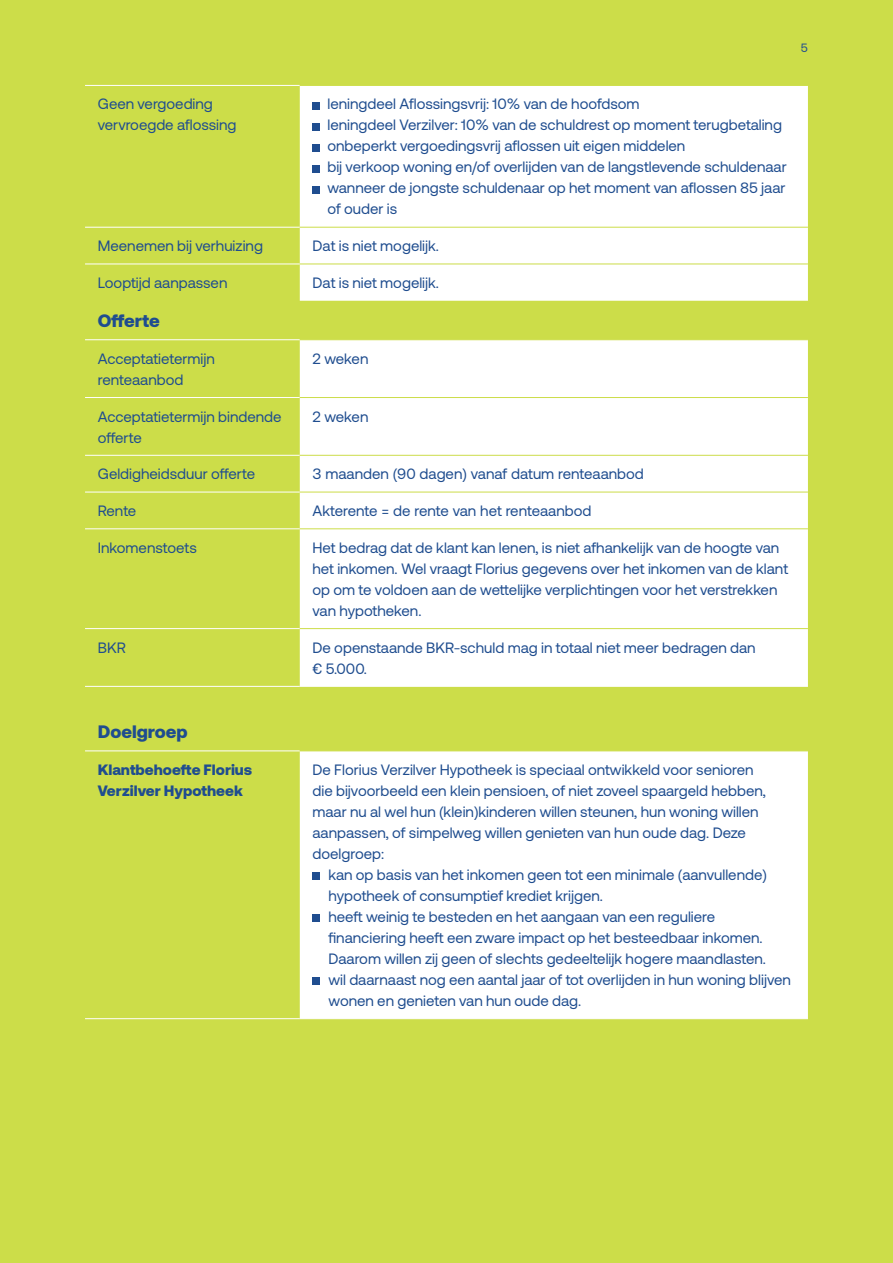
<style>
.page{position:relative;width:893px;height:1263px;background:#ccdd49}
.page>*{position:absolute;margin:0;border:0;box-sizing:border-box;transform-origin:0 0}
.t1{font:900 18px "Aeonik";color:#1f4d8f}
.t2{font:15px/21px "Aeonik";color:#1f4d8f}
.t3{font:900 15px/21px "Aeonik";color:#1f4d8f}
.t4{font:12px "Aeonik";color:#1f4d8f}
</style>
<div class="page">
<svg style="left:300px;top:86px;width:508px;height:932px;fill:#fff"></svg>
<div style="left:300px;top:686px;width:508px;height:26px;background:#ccdd49"></div>
<hr style="left:85px;top:85px;width:215px;height:1px;background:#fff">
<hr style="left:85px;top:227px;width:215px;height:1px;background:#fff">
<hr style="left:85px;top:264px;width:215px;height:1px;background:#fff">
<hr style="left:85px;top:339px;width:215px;height:1px;background:#fff">
<hr style="left:85px;top:397px;width:215px;height:1px;background:#fff">
<hr style="left:85px;top:455px;width:215px;height:1px;background:#fff">
<hr style="left:85px;top:492px;width:215px;height:1px;background:#fff">
<hr style="left:85px;top:528px;width:215px;height:1px;background:#fff">
<hr style="left:85px;top:628px;width:215px;height:1px;background:#fff">
<hr style="left:85px;top:686px;width:215px;height:1px;background:#fff">
<hr style="left:85px;top:750px;width:215px;height:1px;background:#fff">
<hr style="left:85px;top:1018px;width:215px;height:1px;background:#fff">
<hr style="left:300px;top:227px;width:508px;height:1px;background:#ccdd49">
<hr style="left:300px;top:264px;width:508px;height:1px;background:#ccdd49">
<hr style="left:300px;top:339px;width:508px;height:1px;background:#ccdd49">
<hr style="left:300px;top:397px;width:508px;height:1px;background:#ccdd49">
<hr style="left:300px;top:455px;width:508px;height:1px;background:#ccdd49">
<hr style="left:300px;top:492px;width:508px;height:1px;background:#ccdd49">
<hr style="left:300px;top:528px;width:508px;height:1px;background:#ccdd49">
<hr style="left:300px;top:628px;width:508px;height:1px;background:#ccdd49">
<hr style="left:300px;top:750px;width:508px;height:1px;background:#ccdd49">
<hr style="left:300px;top:686px;width:508px;height:1px;background:#fff">
<hr style="left:300px;top:1018px;width:508px;height:1px;background:#fff">
<div style="left:313px;top:102px;width:7px;height:7px;background:#1f4d8f"></div>
<div style="left:313px;top:123px;width:7px;height:7px;background:#1f4d8f"></div>
<div style="left:313px;top:144px;width:7px;height:7px;background:#1f4d8f"></div>
<div style="left:313px;top:165px;width:7px;height:7px;background:#1f4d8f"></div>
<div style="left:313px;top:186px;width:7px;height:7px;background:#1f4d8f"></div>
<div style="left:313px;top:873px;width:7px;height:7px;background:#1f4d8f"></div>
<div style="left:313px;top:915px;width:7px;height:7px;background:#1f4d8f"></div>
<div style="left:313px;top:978px;width:7px;height:7px;background:#1f4d8f"></div>
<p class="t4" style="left:801px;top:41px;width:9px">5</p>
<p class="t2" style="left:98px;top:94px;width:140px">Geen vergoeding vervroegde aflossing</p>
<p class="t2" style="left:327px;top:94px;width:461px">leningdeel Aflossingsvrij: 10% van de hoofdsom<br>leningdeel Verzilver: 10% van de schuldrest op moment terugbetaling onbeperkt vergoedingsvrij aflossen uit eigen middelen<br>bij verkoop woning en/of overlijden van de langstlevende schuldenaar wanneer de jongste schuldenaar op het moment van aflossen 85 jaar of ouder is</p>
<p class="t2" style="left:98px;top:235px;width:167px">Meenemen bij verhuizing</p>
<p class="t2" style="left:313px;top:235px;width:128px">Dat is niet mogelijk.</p>
<p class="t2" style="left:98px;top:272px;width:131px">Looptijd aanpassen</p>
<p class="t2" style="left:313px;top:272px;width:128px">Dat is niet mogelijk.</p>
<p class="t1" style="left:98px;top:310px;width:64px">Offerte</p>
<p class="t2" style="left:98px;top:348px;width:119px">Acceptatietermijn renteaanbod</p>
<p class="t2" style="left:313px;top:348px;width:57px">2 weken</p>
<p class="t2" style="left:98px;top:406px;width:185px">Acceptatietermijn bindende offerte</p>
<p class="t2" style="left:313px;top:406px;width:57px">2 weken</p>
<p class="t2" style="left:98px;top:464px;width:159px">Geldigheidsduur offerte</p>
<p class="t2" style="left:313px;top:464px;width:333px">3 maanden (90 dagen) vanaf datum renteaanbod</p>
<p class="t2" style="left:98px;top:500px;width:40px">Rente</p>
<p class="t2" style="left:313px;top:500px;width:280px">Akterente = de rente van het renteaanbod</p>
<p class="t2" style="left:98px;top:537px;width:101px">Inkomenstoets</p>
<p class="t2" style="left:313px;top:537px;width:477px">Het bedrag dat de klant kan lenen, is niet afhankelijk van de hoogte van het inkomen. Wel vraagt Florius gegevens over het inkomen van de klant op om te voldoen aan de wettelijke verplichtingen voor het verstrekken van hypotheken.</p>
<p class="t2" style="left:98px;top:637px;width:30px">BKR</p>
<p class="t2" style="left:313px;top:637px;width:445px">De openstaande BKR-schuld mag in totaal niet meer bedragen dan € 5.000.</p>
<p class="t1" style="left:98px;top:721px;width:91px">Doelgroep</p>
<p class="t3" style="left:98px;top:759px;width:156px">Klantbehoefte Florius<br>Verzilver Hypotheek</p>
<p class="t2" style="left:313px;top:759px;width:455px">De Florius Verzilver Hypotheek is speciaal ontwikkeld voor senioren die bijvoorbeeld een klein pensioen, of niet zoveel spaargeld hebben, maar nu al wel hun (klein)kinderen willen steunen, hun woning willen aanpassen, of simpelweg willen genieten van hun oude dag. Deze doelgroep:</p>
<p class="t2" style="left:328px;top:864px;width:464px">kan op basis van het inkomen geen tot een minimale (aanvullende) hypotheek of consumptief krediet krijgen.<br>heeft weinig te besteden en het aangaan van een reguliere financiering heeft een zware impact op het besteedbaar inkomen.<br>Daarom willen zij geen of slechts gedeeltelijk hogere maandlasten.<br>wil daarnaast nog een aantal jaar of tot overlijden in hun woning blijven wonen en genieten van hun oude dag.</p>
</div>
